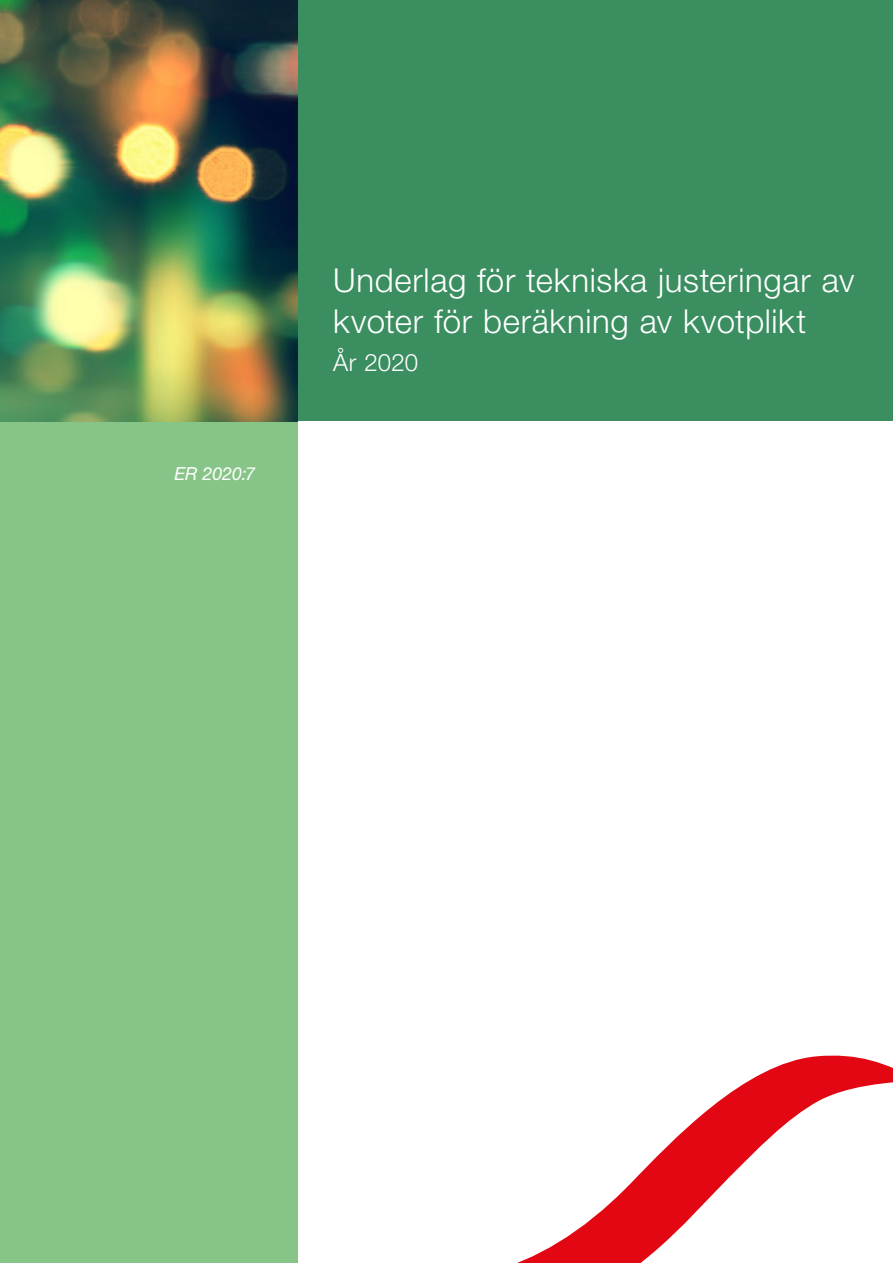
<style>
.page{position:relative;width:893px;height:1263px;background:#fff}
.page>*{position:absolute;margin:0;border:0;box-sizing:border-box;transform-origin:0 0}
.t1{font:300 33px/41.2px "Helvetica Neue LT Std";letter-spacing:.02em;color:#fff}
.t2{font:300 24px "Helvetica Neue LT Std";letter-spacing:.01em;color:#fff}
.t3{font:italic 18px "Helvetica Neue LT Std";letter-spacing:-.015em;color:#fff}
</style>
<div class="page">
<svg style="left:517px;top:1055px;width:376px;height:208px"></svg>
<div style="left:0;top:421px;width:298px;height:842px;background:#87c487"></div>
<div style="left:298px;top:0;width:595px;height:421px;background:#3a8e60"></div>
<img style="left:0;top:0;width:298px;height:421px">
<p class="t3" style="left:175px;top:463px;width:82px">ER 2020:7</p>
<p class="t1" style="left:333px;top:258px;width:523px">Underlag för tekniska justeringar av kvoter för beräkning av kvotplikt</p>
<p class="t2" style="left:333px;top:348px;width:87px">År 2020</p>
</div>
